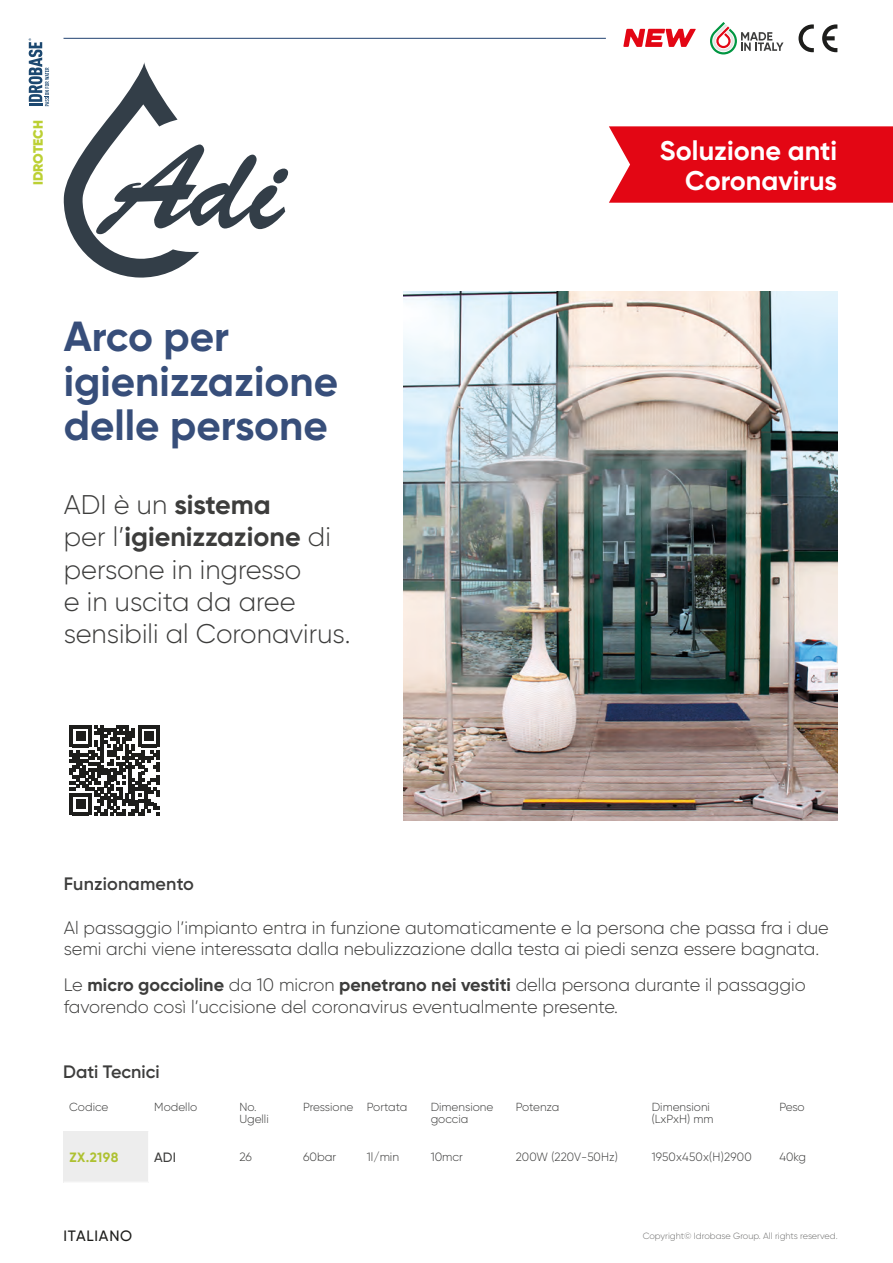
<style>
.page{position:relative;width:893px;height:1263px;background:#fff}
.page>*{position:absolute;margin:0;border:0;box-sizing:border-box;transform-origin:0 0}
.titolo{font:700 42px "Gilroy";color:#374e7a}
.titolo-2{font:300 27px/32.4px "Gilroy";color:#3d3d3c}
.RPM{font:700 27px "Gilroy";color:#fff}
.testo{font:300 18px/21.6px "Gilroy";color:#3d3d3c}
.titolo-3{font:600 18px "Gilroy";letter-spacing:.005em;color:#3d3d3c}
.t1{font:500 15px "Gilroy";letter-spacing:.05em;color:#1d1d1b}
.codice{font:900 13.5px "Gilroy";letter-spacing:-.005em;color:#bcd034}
.codice-2{font:700 13.5px "Gilroy";letter-spacing:.03em;color:#aec131}
.modello{font:500 13.5px "Gilroy";color:#3d3d3c}
.testoCorpo{font:300 12px "Gilroy";color:#3d3d3c}
.testoCorpo-2{font:300 12px "Gilroy";letter-spacing:.02em;color:#3d3d3c}
.intestazione{font:300 11.7px/12px "Gilroy";color:#3d3d3c}
.intestazione-2{font:300 11.7px "Gilroy";letter-spacing:-.02em;color:#3d3d3c}
.copyright{font:300 9px "Gilroy";color:#70706f}
.s1{font-weight:700}
</style>
<div class="page">
<svg style="left:29px;top:38px;width:20px;height:68px"></svg>
<svg style="left:710px;top:22px;width:73px;height:32px"></svg>
<svg style="left:798px;top:24px;width:16px;height:28px"></svg>
<svg style="left:822px;top:24px;width:15px;height:28px"></svg>
<img style="left:404px;top:291px;width:433px;height:530px">
<hr style="left:64px;top:38px;width:542px;height:1px;background:#214270">
<svg style="left:623px;top:29px;width:73px;height:18px"></svg>
<div style="left:64px;top:1131px;width:85px;height:51px;background:#ededed"></div>
<hr style="left:148px;top:1131px;width:1px;height:51px;background:#fff">
<svg style="left:70px;top:725px;width:90px;height:90px"></svg>
<svg style="left:63px;top:62px;width:225px;height:216px"></svg>
<div style="left:609px;top:126px;width:284px;height:77px;background:#e30614"></div>
<p class="codice" style="left:30px;top:185px;width:66px;rotate:-90deg">IDROTECH</p>
<p class="titolo" style="left:64px;top:310px;width:167px">Arco per</p>
<p class="titolo" style="left:64px;top:355px;width:276px">igienizzazione</p>
<p class="titolo" style="left:64px;top:399px;width:265px">delle persone</p>
<p class="titolo-2" style="left:64px;top:488px;width:288px">ADI è un <span class="s1">sistema<br></span>per l’<span class="s1">igienizzazione</span> di persone in ingresso<br>e in uscita da aree sensibili al Coronavirus.</p>
<p class="RPM" style="left:660px;top:134px;width:179px">Soluzione anti</p>
<p class="RPM" style="left:685px;top:164px;width:153px">Coronavirus</p>
<p class="titolo-3" style="left:64px;top:873px;width:132px">Funzionamento</p>
<p class="testo" style="left:64px;top:916px;width:766px">Al passaggio l’impianto entra in funzione automaticamente e la persona che passa fra i due semi archi viene interessata dalla nebulizzazione dalla testa ai piedi senza essere bagnata.</p>
<p class="testo" style="left:64px;top:974px;width:743px">Le <span class="s1">micro goccioline</span> da 10 micron <span class="s1">penetrano nei vestiti</span> della persona durante il passaggio favorendo così l’uccisione del coronavirus eventualmente presente.</p>
<p class="titolo-3" style="left:63px;top:1060px;width:98px">Dati Tecnici</p>
<p class="intestazione" style="left:69px;top:1100px;width:41px">Codice</p>
<p class="intestazione" style="left:154px;top:1100px;width:44px">Modello</p>
<p class="intestazione" style="left:239px;top:1100px;width:31px">No.<br>Ugelli</p>
<p class="intestazione" style="left:303px;top:1100px;width:52px">Pressione</p>
<p class="intestazione" style="left:367px;top:1100px;width:42px">Portata</p>
<p class="intestazione" style="left:431px;top:1100px;width:64px">Dimensione goccia</p>
<p class="intestazione-2" style="left:516px;top:1099px;width:45px">Potenza</p>
<p class="intestazione" style="left:652px;top:1100px;width:63px">Dimensioni (LxPxH) mm</p>
<p class="intestazione" style="left:779px;top:1100px;width:27px">Peso</p>
<p class="modello" style="left:154px;top:1149px;width:23px">ADI</p>
<p class="testoCorpo" style="left:239px;top:1150px;width:14px">26</p>
<p class="testoCorpo" style="left:303px;top:1150px;width:35px">60bar</p>
<p class="testoCorpo" style="left:367px;top:1150px;width:34px">1l/min</p>
<p class="testoCorpo" style="left:431px;top:1150px;width:34px">10mcr</p>
<p class="testoCorpo" style="left:516px;top:1150px;width:104px">200W (220V-50Hz)</p>
<p class="testoCorpo-2" style="left:652px;top:1150px;width:101px">1950x450x(H)2900</p>
<p class="testoCorpo" style="left:779px;top:1150px;width:28px">40kg</p>
<p class="codice-2" style="left:70px;top:1149px;width:50px">ZX.2198</p>
<p class="t1" style="left:64px;top:1227px;width:70px">ITALIANO</p>
<p class="copyright" style="left:643px;top:1230px;width:196px">Copyright© Idrobase Group. All rights reserved.</p>
</div>
